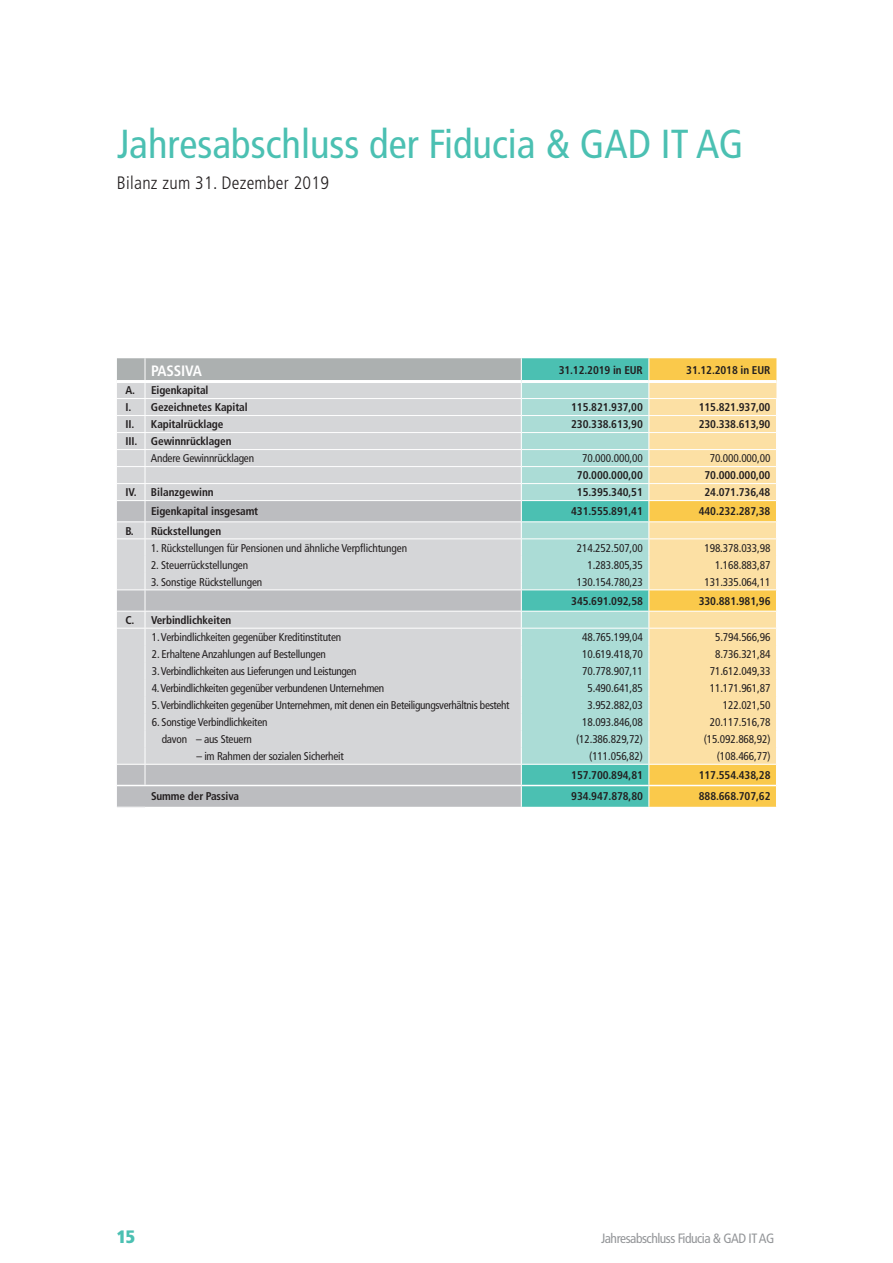
<style>
.page{position:relative;width:893px;height:1263px;background:#fff}
.page>*{position:absolute;margin:0;border:0;box-sizing:border-box;transform-origin:0 0}
.t1{font:condensed 40.5px "Frutiger";color:#4bc0b2}
.t2{font:300 condensed 18px "Frutiger";letter-spacing:.015em;color:#231f20}
.t3{font:900 condensed 18px "Frutiger";color:#4bc0b2}
.t4{font:700 condensed 15px "Frutiger";letter-spacing:-.01em;color:#fff}
.t5{font:condensed 13.5px "Frutiger";letter-spacing:-.035em;color:#939598}
.t6{font:condensed 11.25px "Frutiger";letter-spacing:-.02em;color:#231f20}
.t7{font:700 condensed 11.25px/17px "Frutiger";letter-spacing:-.01em;color:#231f20}
</style>
<div class="page">
<div style="left:522px;top:358px;width:126px;height:449px;background:#4bc0b2"></div>
<svg style="left:649px;top:358px;width:127px;height:449px;background:#fac94e"></svg>
<svg style="left:522px;top:383px;width:126px;height:381px;background:#a1d9d2"></svg>
<svg style="left:649px;top:383px;width:127px;height:381px;background:#fbdd9b"></svg>
<hr style="left:521px;top:398px;width:128px;height:1px;background:#fff">
<hr style="left:649px;top:398px;width:128px;height:1px;background:#fff">
<hr style="left:521px;top:415px;width:128px;height:1px;background:#fff">
<hr style="left:649px;top:415px;width:128px;height:1px;background:#fff">
<hr style="left:521px;top:432px;width:128px;height:1px;background:#fff">
<hr style="left:649px;top:432px;width:128px;height:1px;background:#fff">
<hr style="left:521px;top:449px;width:128px;height:1px;background:#fff">
<hr style="left:649px;top:449px;width:128px;height:1px;background:#fff">
<hr style="left:521px;top:466px;width:128px;height:1px;background:#fff">
<hr style="left:649px;top:466px;width:128px;height:1px;background:#fff">
<hr style="left:521px;top:483px;width:128px;height:1px;background:#fff">
<hr style="left:649px;top:483px;width:128px;height:1px;background:#fff">
<hr style="left:521px;top:500px;width:128px;height:1px;background:#fff">
<hr style="left:649px;top:500px;width:128px;height:1px;background:#fff">
<hr style="left:521px;top:521px;width:128px;height:1px;background:#fff">
<hr style="left:649px;top:521px;width:128px;height:1px;background:#fff">
<hr style="left:521px;top:611px;width:128px;height:1px;background:#fff">
<hr style="left:649px;top:611px;width:128px;height:1px;background:#fff">
<hr style="left:521px;top:380px;width:128px;height:3px;background:#fff">
<hr style="left:649px;top:380px;width:127px;height:3px;background:#fff">
<hr style="left:521px;top:785px;width:128px;height:1px;background:#fff">
<hr style="left:649px;top:785px;width:127px;height:1px;background:#fff">
<hr style="left:521px;top:628px;width:128px;height:1px;background:#fff">
<hr style="left:649px;top:628px;width:128px;height:1px;background:#fff">
<hr style="left:521px;top:764px;width:128px;height:1px;background:#fff">
<hr style="left:649px;top:764px;width:128px;height:1px;background:#fff">
<hr style="left:521px;top:538px;width:128px;height:1px;background:#fff">
<hr style="left:649px;top:538px;width:128px;height:1px;background:#fff">
<svg style="left:648px;top:358px;width:1px;height:449px"></svg>
<svg style="left:117px;top:358px;width:405px;height:449px;background:#d0d1d3"></svg>
<hr style="left:145px;top:589px;width:376px;height:1px;background:#fff">
<hr style="left:521px;top:589px;width:128px;height:1px;background:#fff">
<hr style="left:649px;top:589px;width:128px;height:1px;background:#fff">
<h1 class="t1" style="left:117px;top:120px;width:628px">Jahresabschluss der Fiducia &amp; GAD IT AG</h1>
<h2 class="t2" style="left:117px;top:173px;width:214px">Bilanz zum 31. Dezember 2019</h2>
<h3 class="t4" style="left:151px;top:361px;width:53px">PASSIVA</h3>
<p class="t7" style="left:559px;top:362px;width:86px">31.12.2019 in EUR</p>
<p class="t7" style="left:686px;top:362px;width:86px">31.12.2018 in EUR</p>
<p class="t7" style="left:125px;top:382px;width:124px">A. Eigenkapital<br>I. Gezeichnetes Kapital</p>
<p class="t7" style="left:571px;top:399px;width:73px">115.821.937,00</p>
<p class="t7" style="left:699px;top:399px;width:73px">115.821.937,00</p>
<p class="t7" style="left:125px;top:416px;width:99px">II. Kapitalrücklage</p>
<p class="t7" style="left:571px;top:416px;width:73px">230.338.613,90</p>
<p class="t7" style="left:699px;top:416px;width:73px">230.338.613,90</p>
<p class="t7" style="left:125px;top:433px;width:108px">III. Gewinnrücklagen</p>
<p class="t6" style="left:151px;top:452px;width:105px">Andere Gewinnrücklagen</p>
<p class="t6" style="left:582px;top:452px;width:62px">70.000.000,00</p>
<p class="t6" style="left:710px;top:452px;width:62px">70.000.000,00</p>
<p class="t7" style="left:577px;top:467px;width:67px">70.000.000,00</p>
<p class="t7" style="left:704px;top:467px;width:67px">70.000.000,00</p>
<p class="t7" style="left:125px;top:484px;width:90px">IV. Bilanzgewinn</p>
<p class="t7" style="left:577px;top:484px;width:67px">15.395.340,51</p>
<p class="t7" style="left:704px;top:484px;width:67px">24.071.736,48</p>
<p class="t7" style="left:151px;top:503px;width:109px">Eigenkapital insgesamt</p>
<p class="t7" style="left:571px;top:503px;width:73px">431.555.891,41</p>
<p class="t7" style="left:699px;top:503px;width:73px">440.232.287,38</p>
<p class="t7" style="left:125px;top:522px;width:97px">B. Rückstellungen</p>
<p class="t6" style="left:151px;top:541px;width:258px">1. Rückstellungen für Pensionen und ähnliche Verpflichtungen</p>
<p class="t6" style="left:577px;top:541px;width:68px">214.252.507,00</p>
<p class="t6" style="left:704px;top:541px;width:68px">198.378.033,98</p>
<p class="t6" style="left:151px;top:558px;width:99px">2. Steuerrückstellungen</p>
<p class="t6" style="left:587px;top:558px;width:57px">1.283.805,35</p>
<p class="t6" style="left:715px;top:558px;width:57px">1.168.883,87</p>
<p class="t6" style="left:151px;top:575px;width:113px">3. Sonstige Rückstellungen</p>
<p class="t6" style="left:577px;top:575px;width:68px">130.154.780,23</p>
<p class="t6" style="left:704px;top:575px;width:68px">131.335.064,11</p>
<p class="t7" style="left:571px;top:592px;width:73px">345.691.092,58</p>
<p class="t7" style="left:699px;top:592px;width:73px">330.881.981,96</p>
<p class="t7" style="left:125px;top:611px;width:108px">C. Verbindlichkeiten</p>
<p class="t6" style="left:152px;top:630px;width:191px">1. Verbindlichkeiten gegenüber Kreditinstituten</p>
<p class="t6" style="left:582px;top:630px;width:62px">48.765.199,04</p>
<p class="t6" style="left:715px;top:630px;width:57px">5.794.566,96</p>
<p class="t6" style="left:152px;top:647px;width:176px">2. Erhaltene Anzahlungen auf Bestellungen</p>
<p class="t6" style="left:582px;top:647px;width:62px">10.619.418,70</p>
<p class="t6" style="left:715px;top:647px;width:57px">8.736.321,84</p>
<p class="t6" style="left:152px;top:664px;width:206px">3. Verbindlichkeiten aus Lieferungen und Leistungen</p>
<p class="t6" style="left:582px;top:664px;width:62px">70.778.907,11</p>
<p class="t6" style="left:710px;top:664px;width:62px">71.612.049,33</p>
<p class="t6" style="left:152px;top:681px;width:234px">4. Verbindlichkeiten gegenüber verbundenen Unternehmen</p>
<p class="t6" style="left:587px;top:681px;width:57px">5.490.641,85</p>
<p class="t6" style="left:710px;top:681px;width:62px">11.171.961,87</p>
<p class="t6" style="left:152px;top:698px;width:359px">5. Verbindlichkeiten gegenüber Unternehmen, mit denen ein Beteiligungsverhältnis besteht</p>
<p class="t6" style="left:587px;top:698px;width:57px">3.952.882,03</p>
<p class="t6" style="left:723px;top:698px;width:49px">122.021,50</p>
<p class="t6" style="left:152px;top:715px;width:117px">6. Sonstige Verbindlichkeiten</p>
<p class="t6" style="left:582px;top:715px;width:62px">18.093.846,08</p>
<p class="t6" style="left:710px;top:715px;width:62px">20.117.516,78</p>
<p class="t6" style="left:162px;top:732px;width:92px">davon – aus Steuern</p>
<p class="t6" style="left:576px;top:732px;width:68px">(12.386.829,72)</p>
<p class="t6" style="left:704px;top:732px;width:68px">(15.092.868,92)</p>
<p class="t6" style="left:196px;top:749px;width:149px">– im Rahmen der sozialen Sicherheit</p>
<p class="t6" style="left:589px;top:749px;width:55px">(111.056,82)</p>
<p class="t6" style="left:717px;top:749px;width:55px">(108.466,77)</p>
<p class="t7" style="left:571px;top:767px;width:73px">157.700.894,81</p>
<p class="t7" style="left:699px;top:767px;width:73px">117.554.438,28</p>
<p class="t7" style="left:151px;top:788px;width:90px">Summe der Passiva</p>
<p class="t7" style="left:571px;top:788px;width:73px">934.947.878,80</p>
<p class="t7" style="left:699px;top:788px;width:73px">888.668.707,62</p>
<h2 class="t3" style="left:117px;top:1226px;width:20px">15</h2>
<p class="t5" style="left:601px;top:1231px;width:175px">Jahresabschluss Fiducia &amp; GAD IT AG</p>
</div>
